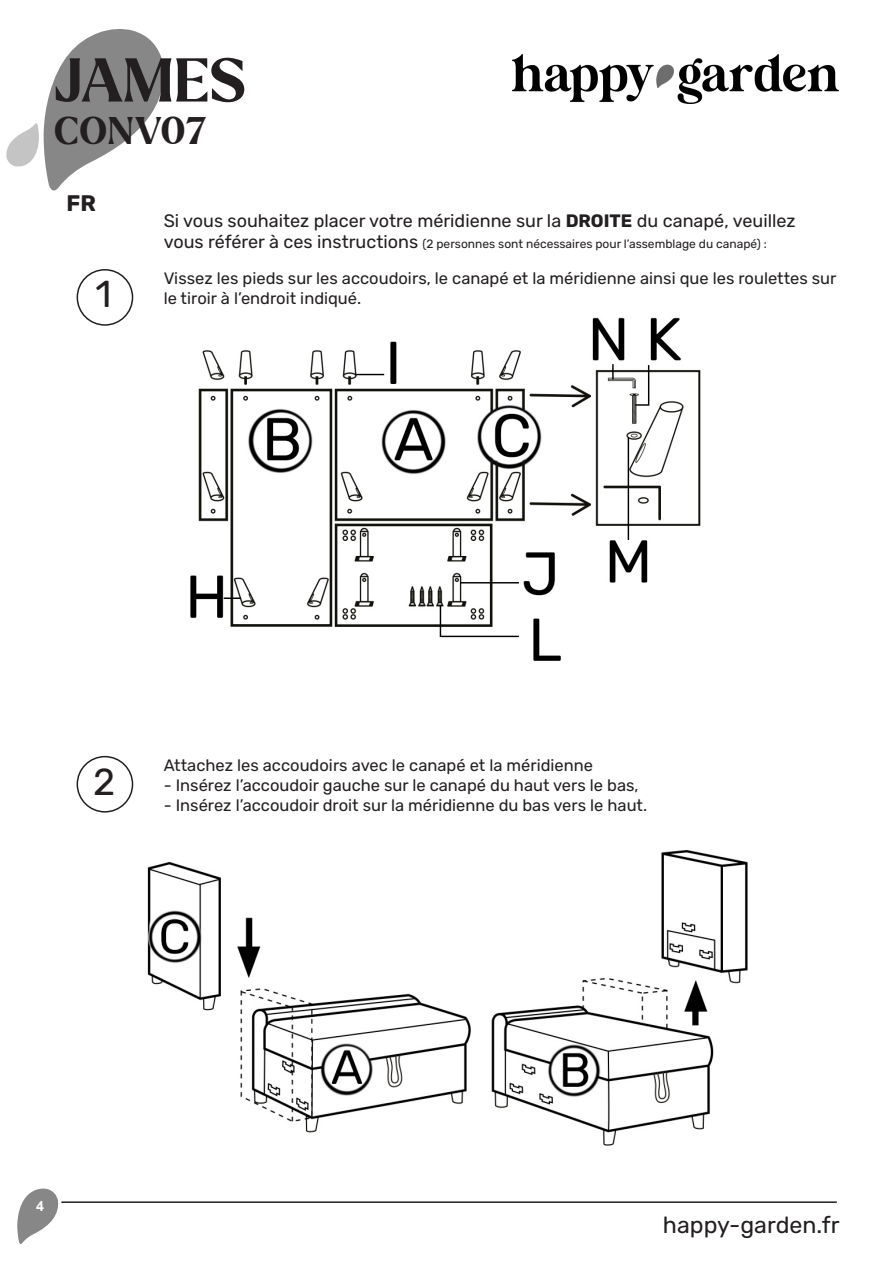
<style>
.page{position:relative;width:893px;height:1263px;background:#fff}
.page>*{position:absolute;margin:0;border:0;box-sizing:border-box;transform-origin:0 0}
.t1{font:700 60px "Larken";color:#231f20}
.t2{font:700 37.5px "Larken";letter-spacing:.005em;color:#231f20}
.P5_Montage_-_Etapes{font:300 37.5px "Rubik";color:#231f20}
.t3{font:300 23.25px "Rubik";color:#231f20}
.table_des_matières{font:300 22.5px "Rubik";color:#231f20}
.table_des_matières-2{font:300 18px "Rubik";color:#231f20}
.table_des_matières-3{font:300 16.5px/19.8px "Rubik";color:#231f20}
.t4{font:700 14.25px "Arial";color:#fff}
.table_des_matières-4{font:300 12px "Rubik";color:#231f20}
.s1{font-size:18px}
</style>
<div class="page">
<svg style="left:17px;top:1188px;width:42px;height:56px"></svg>
<svg style="left:6px;top:29px;width:158px;height:162px"></svg>
<img style="left:512px;top:54px;width:327px;height:49px">
<hr style="left:61px;top:1201px;width:776px;height:2px;background:#231f20">
<img style="left:190px;top:317px;width:511px;height:344px">
<img style="left:147px;top:850px;width:601px;height:296px">
<div style="left:77px;top:269px;width:56px;height:57px;border:2px solid #231f20;border-radius:50%"></div>
<div style="left:77px;top:756px;width:56px;height:56px;border:2px solid #231f20;border-radius:50%"></div>
<p class="t1" style="left:54px;top:41px;width:194px">JAMES</p>
<p class="t2" style="left:54px;top:106px;width:154px">CONV07</p>
<p class="table_des_matières" style="left:67px;top:191px;width:31px">FR</p>
<p class="P5_Montage_-_Etapes" style="left:96px;top:273px;width:18px">1</p>
<p class="table_des_matières-2" style="left:164px;top:210px;width:633px">Si vous souhaitez placer votre méridienne sur la DROITE du canapé, veuillez</p>
<p class="table_des_matières-4" style="left:164px;top:237px;width:604px"><span class="s1">vous référer à ces instructions</span> (2 personnes sont nécessaires pour l’assemblage du canapé) :</p>
<p class="table_des_matières-3" style="left:164px;top:269px;width:674px">Vissez les pieds sur les accoudoirs, le canapé et la méridienne ainsi que les roulettes sur le tiroir à l’endroit indiqué.</p>
<p class="P5_Montage_-_Etapes" style="left:93px;top:761px;width:24px">2</p>
<p class="table_des_matières-3" style="left:164px;top:756px;width:431px">Attachez les accoudoirs avec le canapé et la méridienne</p>
<p class="table_des_matières-3" style="left:164px;top:776px;width:476px">- Insérez l’accoudoir gauche sur le canapé du haut vers le bas,</p>
<p class="table_des_matières-3" style="left:164px;top:796px;width:485px">- Insérez l’accoudoir droit sur la méridienne du bas vers le haut.</p>
<p class="t4" style="left:36px;top:1195px;width:9px">4</p>
<h3 class="t3" style="left:663px;top:1212px;width:178px">happy-garden.fr</h3>
</div>
